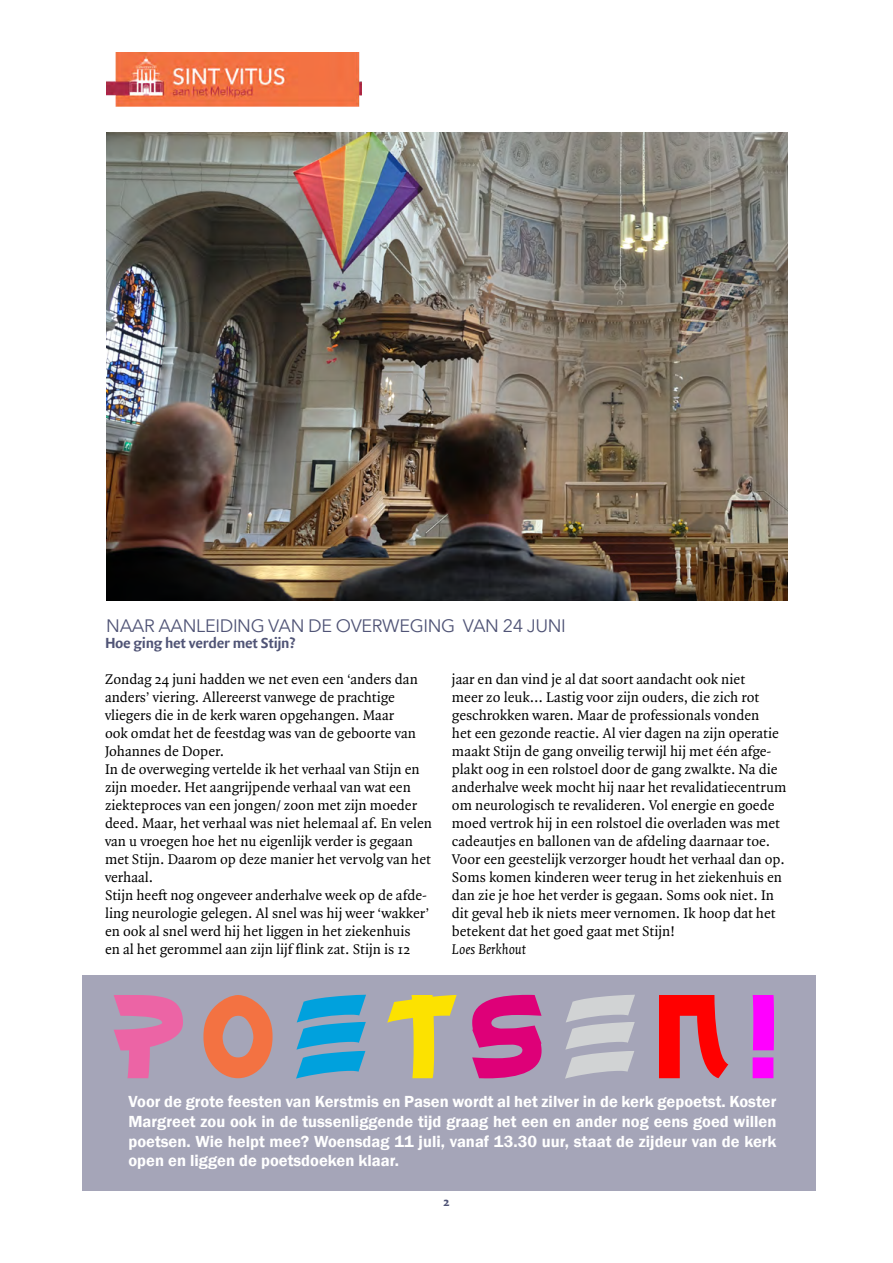
<style>
.page{position:relative;width:893px;height:1263px;background:#fff}
.page>*{position:absolute;margin:0;border:0;box-sizing:border-box;transform-origin:0 0}
.Grote_kopjes{font:90px "Chinyen Normal";letter-spacing:.14em;color:#ec64a5}
.Grote_kopjes-2{font:18px "Avenir Next";letter-spacing:-.02em;color:#505476}
.Tussenkopjes{font:600 16.5px/19.8px "Franklin Gothic";color:#fff;text-align:justify}
.Tussenkopjes-2{font:15.75px "Quadraat Sans OT Bld";letter-spacing:-.02em;color:#505476}
.Body{font:15px/18px "Quadraat Pro";color:#000}
.Body-2{font:italic 15px "Quadraat Pro";color:#000}
.Tussenkopjes-3{font:13.5px "Quadraat Sans OT Bld";color:#505476}
.s1{color:#f37242}
.s2{color:#00a1dd}
.s3{color:#fce200}
.s4{color:#de0078}
.s5{color:#d1d3d4}
.s6{color:#f00}
.s7{color:#f0f}
</style>
<div class="page">
<img style="left:106px;top:52px;width:256px;height:54px">
<div style="left:82px;top:975px;width:733px;height:216px;background:#a5a5b8"></div>
<img style="left:106px;top:132px;width:682px;height:468px">
<p class="Grote_kopjes-2" style="left:106px;top:610px;width:461px">NAAR AANLEIDING VAN DE OVERWEGING VAN 24 JUNI</p>
<p class="Tussenkopjes-2" style="left:105px;top:634px;width:192px">Hoe ging het verder met Stijn?</p>
<p class="Body" style="left:105px;top:670px;width:314px">Zondag 24 juni hadden we net even een ‘anders dan anders’ viering. Allereerst vanwege de prachtige vliegers die in de kerk waren opgehangen. Maar ook omdat het de feestdag was van de geboorte van Johannes de Doper.</p>
<p class="Body" style="left:105px;top:760px;width:328px">In de overweging vertelde ik het verhaal van Stijn en zijn moeder. Het aangrijpende verhaal van wat een ziekteproces van een jongen/ zoon met zijn moeder deed. Maar, het verhaal was niet helemaal af. En velen van u vroegen hoe het nu eigenlijk verder is gegaan met Stijn. Daarom op deze manier het vervolg van het verhaal.</p>
<p class="Body" style="left:105px;top:886px;width:326px">Stijn heeft nog ongeveer anderhalve week op de afde&shy;ling neurologie gelegen. Al snel was hij weer ‘wakker’ en ook al snel werd hij het liggen in het ziekenhuis<br>en al het gerommel aan zijn lijf flink zat. Stijn is 12</p>
<p class="Body" style="left:452px;top:670px;width:336px">jaar en dan vind je al dat soort aandacht ook niet<br>meer zo leuk… Lastig voor zijn ouders, die zich rot geschrokken waren. Maar de professionals vonden<br>het een gezonde reactie. Al vier dagen na zijn operatie maakt Stijn de gang onveilig terwijl hij met één afge&shy;plakt oog in een rolstoel door de gang zwalkte. Na die anderhalve week mocht hij naar het revalidatiecentrum om neurologisch te revalideren. Vol energie en goede moed vertrok hij in een rolstoel die overladen was met cadeautjes en ballonen van de afdeling daarnaar toe.</p>
<p class="Body" style="left:452px;top:850px;width:334px">Voor een geestelijk verzorger houdt het verhaal dan op.<br>Soms komen kinderen weer terug in het ziekenhuis en dan zie je hoe het verder is gegaan. Soms ook niet. In dit geval heb ik niets meer vernomen. Ik hoop dat het betekent dat het goed gaat met Stijn!</p>
<p class="Body-2" style="left:452px;top:939px;width:75px">Loes Berkhout</p>
<p class="Grote_kopjes" style="left:114px;top:992px;width:674px">P<span class="s1">O</span><span class="s2">E</span><span class="s3">T</span><span class="s4">S</span><span class="s5">E</span><span class="s6">N</span><span class="s7">!</span></p>
<p class="Tussenkopjes" style="left:128px;top:1092px;width:649px">Voor de grote feesten van Kerstmis en Pasen wordt al het zilver in de kerk gepoetst. Koster Margreet zou ook in de tussenliggende tijd graag het een en ander nog eens goed willen poetsen. Wie helpt mee? Woensdag 11 juli, vanaf 13.30 uur, staat de zijdeur van de kerk open en liggen de poetsdoeken klaar.</p>
<p class="Tussenkopjes-3" style="left:443px;top:1194px;width:8px">2</p>
</div>
